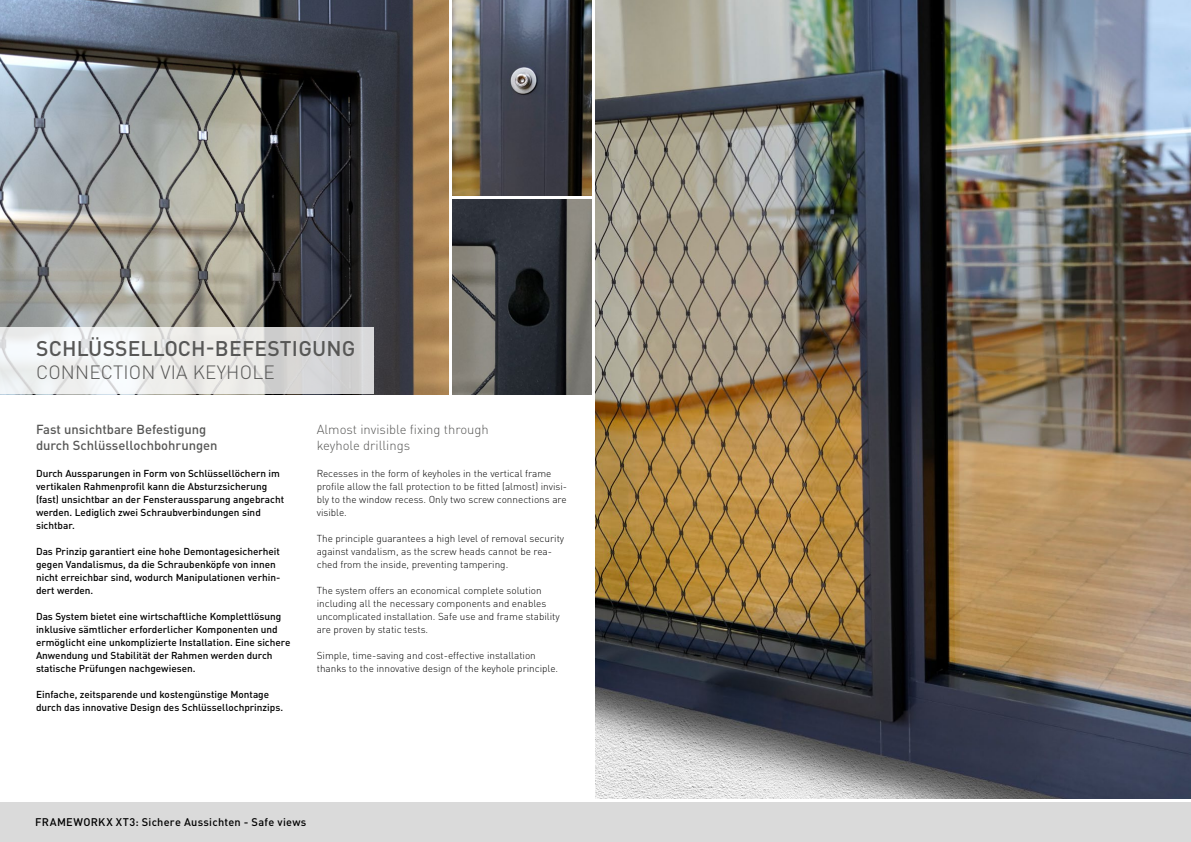
<style>
.page{position:relative;width:1191px;height:842px;background:#fff}
.page>*{position:absolute;margin:0;border:0;box-sizing:border-box;transform-origin:0 0}
.t1{font:500 21px "DIN Pro";letter-spacing:.01em;color:#575756}
.t2{font:300 19px "DIN Pro";letter-spacing:.01em;color:#575756}
.t3{font:500 13px/16px "DIN Pro";color:#575756}
.t4{font:300 13px/16px "DIN Pro";color:#575756}
.t5{font:500 11px "DIN Pro";letter-spacing:.025em;color:#000}
.t6{font:500 10px/13px "DIN Pro";color:#000}
.t7{font:300 10px/13px "DIN Pro";color:#000}
</style>
<div class="page">
<div style="left:0;top:802px;width:595px;height:40px;background:#dadada"></div>
<div style="left:595px;top:802px;width:596px;height:40px;background:#dadada"></div>
<img style="left:0;top:0;width:448px;height:394px">
<img style="left:452px;top:0;width:139px;height:196px">
<img style="left:452px;top:200px;width:139px;height:194px">
<svg style="left:0;top:327px;width:374px;height:67px"></svg>
<img style="left:595px;top:0;width:596px;height:798px">
<h1 class="t1" style="left:36px;top:332px;width:321px">SCHLÜSSELLOCH-BEFESTIGUNG</h1>
<h2 class="t2" style="left:36px;top:358px;width:240px">CONNECTION VIA KEYHOLE</h2>
<h3 class="t3" style="left:36px;top:420px;width:183px">Fast unsichtbare Befestigung durch Schlüssellochbohrungen</h3>
<p class="t6" style="left:36px;top:466px;width:249px">Durch Aussparungen in Form von Schlüssellöchern im vertikalen Rahmenprofil kann die Absturzsicherung (fast) unsichtbar an der Fensteraussparung angebracht werden. Lediglich zwei Schraubverbindungen sind sichtbar.</p>
<p class="t6" style="left:36px;top:544px;width:246px">Das Prinzip garantiert eine hohe Demontagesicherheit gegen Vandalismus, da die Schraubenköpfe von innen nicht erreichbar sind, wodurch Manipulationen verhin&shy;dert werden.</p>
<p class="t6" style="left:36px;top:609px;width:256px">Das System bietet eine wirtschaftliche Komplettlösung inklusive sämtlicher erforderlicher Komponenten und ermöglicht eine unkomplizierte Installation. Eine sichere Anwendung und Stabilität der Rahmen werden durch statische Prüfungen nachgewiesen.</p>
<p class="t6" style="left:36px;top:687px;width:249px">Einfache, zeitsparende und kostengünstige Montage durch das innovative Design des Schlüssellochprinzips.</p>
<h3 class="t4" style="left:317px;top:421px;width:173px">Almost invisible fixing through keyhole drillings</h3>
<p class="t7" style="left:317px;top:466px;width:252px">Recesses in the form of keyholes in the vertical frame profile allow the fall protection to be fitted (almost) invisi&shy;bly to the window recess. Only two screw connections are visible.</p>
<p class="t7" style="left:317px;top:531px;width:249px">The principle guarantees a high level of removal security against vandalism, as the screw heads cannot be rea&shy;ched from the inside, preventing tampering.</p>
<p class="t7" style="left:317px;top:583px;width:244px">The system offers an economical complete solution including all the necessary components and enables uncomplicated installation. Safe use and frame stability are proven by static tests.</p>
<p class="t7" style="left:317px;top:648px;width:243px">Simple, time-saving and cost-effective installation thanks to the innovative design of the keyhole principle.</p>
<p class="t5" style="left:35px;top:813px;width:273px">FRAMEWORKX XT3: Sichere Aussichten - Safe views</p>
</div>
